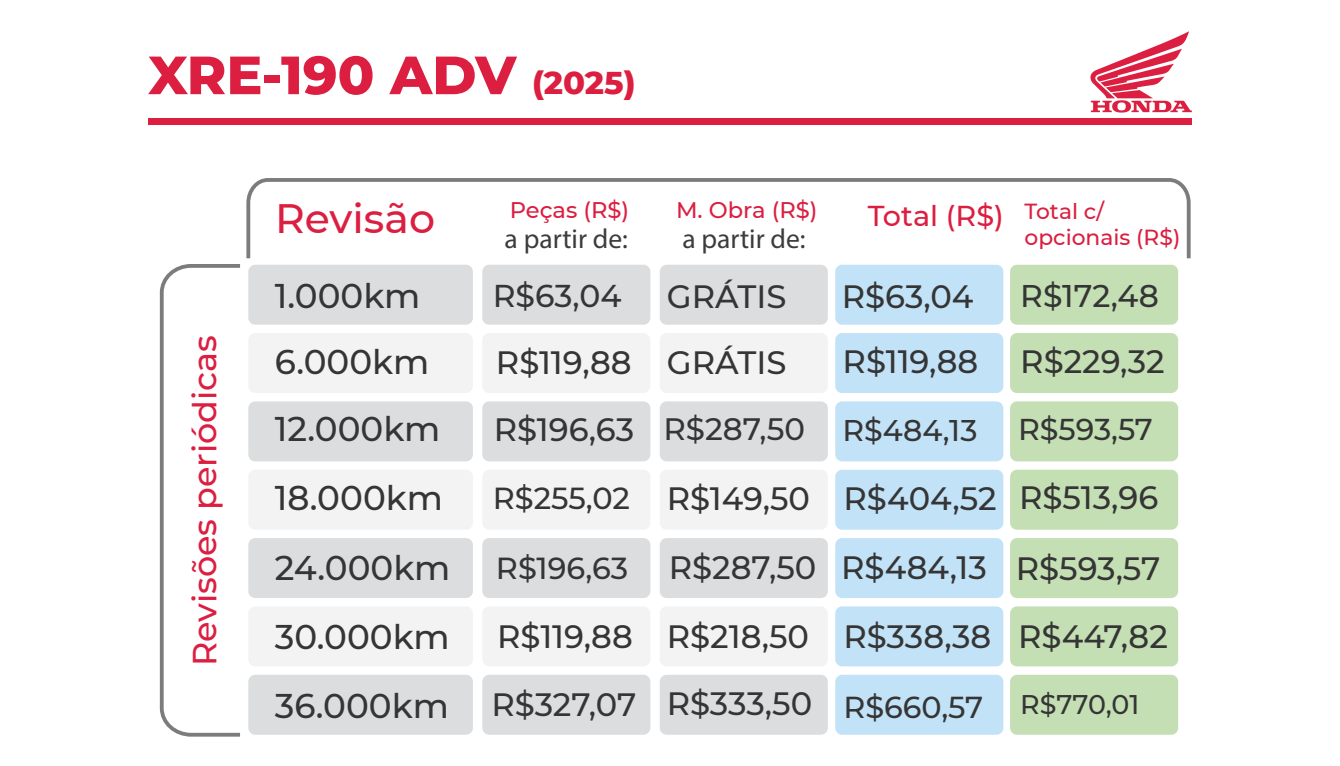
<style>
.page{position:relative;width:1340px;height:766px;background:#fff}
.page>*{position:absolute;margin:0;border:0;box-sizing:border-box;transform-origin:0 0}
.t1{font:800 53.77px "Montserrat";color:#dc1e40}
.t2{font:500 40.95px "Montserrat";color:#dc1e40}
.t3{font:500 34.2px/68.9px "Montserrat";color:#353535}
.t4{font:500 33.3px "Montserrat";color:#dc1e40}
.t5{font:500 32.18px/69.3px "Montserrat";color:#353535}
.t6{font:500 31.5px "Montserrat";color:#353535}
.t7{font:500 31.28px "Montserrat";color:#353535}
.t8{font:500 30.82px "Montserrat";color:#353535}
.t9{font:500 30.38px "Montserrat";color:#353535}
.t10{font:500 30.15px "Montserrat";letter-spacing:-.005em;color:#353535}
.t11{font:500 29.93px "Montserrat";color:#353535}
.t12{font:500 28.57px "Montserrat";color:#dc1e40}
.t13{font:27.68px "Myriad Pro";color:#3c3c3b}
.t14{font:500 27px "Montserrat";color:#353535}
.t15{font:500 22.5px "Montserrat";color:#dc1e40}
.t16{font:500 21.82px "Montserrat";color:#dc1e40}
.s1{font-size:32.18px}
</style>
<div class="page">
<div style="left:148px;top:118px;width:1043px;height:7px;background:#dc1e40"></div>
<svg style="left:1090px;top:31px;width:101px;height:81px"></svg>
<div style="left:248px;top:265px;width:225px;height:59px;background:#dbdddf;border-radius:7px"></div>
<div style="left:659px;top:265px;width:168px;height:59px;background:#dbdddf;border-radius:7px"></div>
<div style="left:659px;top:333px;width:168px;height:60px;background:#f3f3f4;border-radius:7px"></div>
<div style="left:659px;top:401px;width:168px;height:60px;background:#dbdddf;border-radius:7px"></div>
<div style="left:659px;top:469px;width:168px;height:60px;background:#f3f3f4;border-radius:7px"></div>
<div style="left:659px;top:538px;width:168px;height:60px;background:#dbdddf;border-radius:7px"></div>
<div style="left:659px;top:606px;width:168px;height:60px;background:#f3f3f4;border-radius:7px"></div>
<div style="left:659px;top:674px;width:168px;height:60px;background:#dbdddf;border-radius:7px"></div>
<div style="left:482px;top:265px;width:168px;height:59px;background:#dbdddf;border-radius:7px"></div>
<div style="left:482px;top:333px;width:168px;height:60px;background:#f3f3f4;border-radius:7px"></div>
<div style="left:482px;top:401px;width:168px;height:60px;background:#dbdddf;border-radius:7px"></div>
<div style="left:482px;top:469px;width:168px;height:60px;background:#f3f3f4;border-radius:7px"></div>
<div style="left:482px;top:538px;width:168px;height:60px;background:#dbdddf;border-radius:7px"></div>
<div style="left:482px;top:606px;width:168px;height:60px;background:#f3f3f4;border-radius:7px"></div>
<div style="left:482px;top:674px;width:168px;height:60px;background:#dbdddf;border-radius:7px"></div>
<div style="left:835px;top:265px;width:168px;height:59px;background:#c2e2f8;border-radius:7px"></div>
<div style="left:1010px;top:265px;width:168px;height:59px;background:#c5dfb4;border-radius:7px"></div>
<div style="left:835px;top:333px;width:168px;height:60px;background:#c2e2f8;border-radius:7px"></div>
<div style="left:1010px;top:333px;width:168px;height:60px;background:#c5dfb4;border-radius:7px"></div>
<div style="left:835px;top:401px;width:168px;height:60px;background:#c2e2f8;border-radius:7px"></div>
<div style="left:1010px;top:401px;width:168px;height:60px;background:#c5dfb4;border-radius:7px"></div>
<div style="left:835px;top:469px;width:168px;height:60px;background:#c2e2f8;border-radius:7px"></div>
<div style="left:1010px;top:469px;width:168px;height:60px;background:#c5dfb4;border-radius:7px"></div>
<div style="left:835px;top:538px;width:168px;height:60px;background:#c2e2f8;border-radius:7px"></div>
<div style="left:1010px;top:538px;width:168px;height:60px;background:#c5dfb4;border-radius:7px"></div>
<div style="left:835px;top:606px;width:168px;height:60px;background:#c2e2f8;border-radius:7px"></div>
<div style="left:1010px;top:606px;width:168px;height:60px;background:#c5dfb4;border-radius:7px"></div>
<div style="left:835px;top:674px;width:168px;height:60px;background:#c2e2f8;border-radius:7px"></div>
<div style="left:1010px;top:674px;width:168px;height:60px;background:#c5dfb4;border-radius:7px"></div>
<div style="left:248px;top:333px;width:225px;height:60px;background:#f3f3f4;border-radius:7px"></div>
<div style="left:248px;top:401px;width:225px;height:60px;background:#dbdddf;border-radius:7px"></div>
<div style="left:248px;top:469px;width:225px;height:60px;background:#f3f3f4;border-radius:7px"></div>
<div style="left:248px;top:538px;width:225px;height:60px;background:#dbdddf;border-radius:7px"></div>
<div style="left:248px;top:606px;width:225px;height:60px;background:#f3f3f4;border-radius:7px"></div>
<div style="left:248px;top:674px;width:225px;height:60px;background:#dbdddf;border-radius:7px"></div>
<svg style="left:246px;top:178px;width:945px;height:81px"></svg>
<svg style="left:159px;top:264px;width:81px;height:473px"></svg>
<h1 class="t1" style="left:148px;top:36px;width:489px">XRE-190 ADV <span class="s1">(2025)</span></h1>
<p class="t4" style="left:181px;top:666px;width:333px;rotate:-90deg">Revisões periódicas</p>
<p class="t2" style="left:275px;top:190px;width:162px">Revisão</p>
<p class="t15" style="left:510px;top:195px;width:121px">Peças (R$)</p>
<p class="t15" style="left:676px;top:195px;width:143px">M. Obra (R$)</p>
<p class="t12" style="left:867px;top:196px;width:238px">Total (R$) <sup>Total</sup> <sup>c/</sup></p>
<p class="t13" style="left:504px;top:222px;width:125px">a partir de:</p>
<p class="t13" style="left:682px;top:222px;width:125px">a partir de:</p>
<p class="t16" style="left:1024px;top:222px;width:157px">opcionais (R$)</p>
<p class="t5" style="left:667px;top:262px;width:121px;line-height:66.1px">GRÁTIS<br>GRÁTIS</p>
<p class="t3" style="left:275px;top:260px;width:147px">1.000km</p>
<p class="t6" style="left:493px;top:274px;width:130px">R$63,04</p>
<p class="t7" style="left:1020px;top:274px;width:140px">R$172,48</p>
<p class="t5" style="left:1020px;top:326px;width:146px">R$229,32</p>
<p class="t5" style="left:494px;top:393px;width:142px">R$196,63</p>
<p class="t10" style="left:1018px;top:408px;width:136px">R$593,57</p>
<p class="t5" style="left:841px;top:262px;width:138px;line-height:65.7px">R$63,04<br>R$119,88</p>
<p class="t11" style="left:842px;top:409px;width:137px">R$484,13</p>
<p class="t5" style="left:841px;top:462px;width:157px">R$404,52<br>R$484,13<br>R$338,38</p>
<p class="t5" style="left:496px;top:327px;width:137px">R$119,88</p>
<p class="t3" style="left:275px;top:326px;width:177px">6.000km<br>12.000km<br>18.000km<br>24.000km<br>30.000km<br>36.000km</p>
<p class="t8" style="left:663px;top:407px;width:143px">R$287,50</p>
<p class="t5" style="left:667px;top:462px;width:145px">R$149,50</p>
<p class="t5" style="left:1019px;top:462px;width:141px">R$513,96</p>
<p class="t9" style="left:493px;top:477px;width:139px">R$255,02</p>
<p class="t5" style="left:668px;top:531px;width:149px">R$287,50</p>
<p class="t9" style="left:496px;top:546px;width:134px">R$196,63</p>
<p class="t5" style="left:1015px;top:533px;width:154px;line-height:68px">R$593,57<br>R$447,82</p>
<p class="t5" style="left:491px;top:601px;width:322px;line-height:67.3px">R$119,88<br>R$327,07 R$333,50</p>
<p class="t5" style="left:667px;top:600px;width:144px">R$218,50</p>
<p class="t14" style="left:1020px;top:685px;width:120px">R$770,01</p>
<p class="t10" style="left:843px;top:686px;width:141px">R$660,57</p>
</div>
